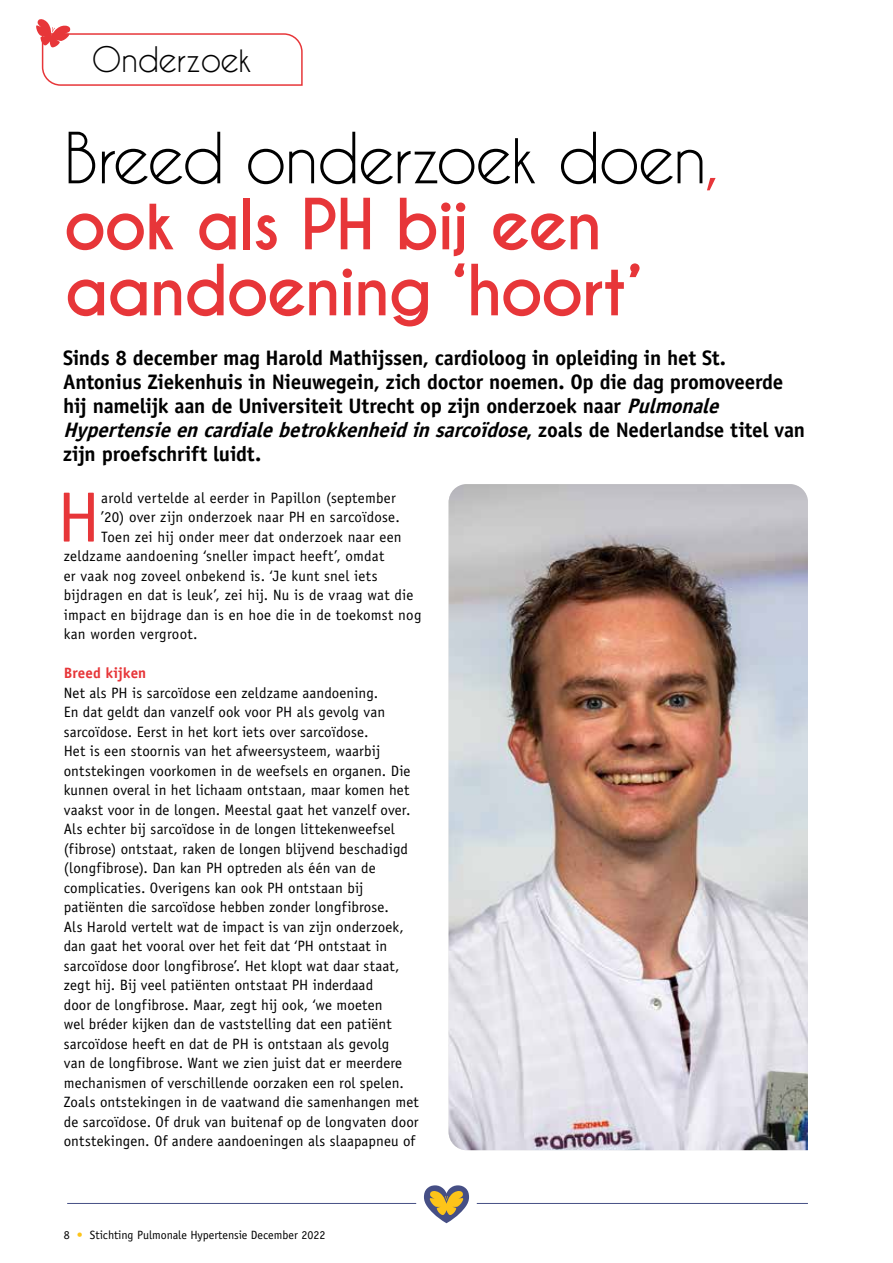
<style>
.page{position:relative;width:893px;height:1263px;background:#fff}
.page>*{position:absolute;margin:0;border:0;box-sizing:border-box;transform-origin:0 0}
.t1{font:71.4px "Officina Sans Std";color:#e73639}
.t2{font:700 66px/66px "Caviar Dreams";letter-spacing:-.035em;color:#e73639}
.t3{font:33px "Caviar Dreams";letter-spacing:-.03em;color:#000}
.t4{font:700 21px/24px "Officina Sans Std";letter-spacing:-.01em;color:#000}
.t5{font:15px/19.5px "Officina Sans Std";letter-spacing:.01em;color:#000}
.t6{font:700 15px "Officina Sans Std";letter-spacing:.005em;color:#e73639}
.t7{font:12px "Officina Sans Std";color:#000}
.s1{font-weight:400;color:#000}
.s2{font-weight:400}
.s3{font-style:italic}
.s4{color:#fdc419}
</style>
<div class="page">
<svg style="left:424px;top:1185px;width:45px;height:38px"></svg>
<hr style="left:477px;top:1203px;width:331px;height:1px;background:#464f85">
<hr style="left:67px;top:1203px;width:349px;height:1px;background:#464f85">
<img style="left:449px;top:484px;width:359px;height:666px">
<svg style="left:36px;top:19px;width:267px;height:67px"></svg>
<h3 class="t3" style="left:92px;top:40px;width:161px">Onderzoek</h3>
<h2 class="t2" style="left:64px;top:127px;width:656px"><span class="s1">Breed onderzoek doen</span><span class="s2">, </span>ook als PH bij een aandoening ‘hoort’</h2>
<p class="t4" style="left:63px;top:345px;width:744px">Sinds 8 december mag Harold Mathijssen, cardioloog in opleiding in het St.<br>Antonius Ziekenhuis in Nieuwegein, zich doctor noemen. Op die dag promoveerde hij namelijk aan de Universiteit Utrecht op zijn onderzoek naar <span class="s3">Pulmonale Hypertensieencardialebetrokkenheidinsarcoïdose</span>, z o a l s d e N e d e r l a n d s e t i t e l v a n zijn proefschrift luidt.</p>
<h1 class="t1" style="left:57px;top:476px;width:45px">H</h1>
<p class="t5" style="left:101px;top:488px;width:296px">arold vertelde al eerder in Papillon (september</p>
<p class="t5" style="left:101px;top:507px;width:300px">’20) over zijn onderzoek naar PH en sarcoïdose.</p>
<p class="t5" style="left:101px;top:527px;width:302px">Toen zei hij onder meer dat onderzoek naar een</p>
<p class="t5" style="left:64px;top:546px;width:322px">zeldzame aandoening ‘sneller impact heeft’, omdat</p>
<p class="t5" style="left:64px;top:566px;width:315px">er vaak nog zoveel onbekend is. ‘Je kunt snel iets</p>
<p class="t5" style="left:64px;top:585px;width:351px">bijdragen en dat is leuk’, zei hij. Nu is de vraag wat die</p>
<p class="t5" style="left:64px;top:605px;width:359px">impact en bijdrage dan is en hoe die in de toekomst nog</p>
<p class="t5" style="left:64px;top:624px;width:135px">kan worden vergroot.</p>
<p class="t6" style="left:64px;top:664px;width:84px">Breed kijken</p>
<p class="t5" style="left:64px;top:683px;width:357px">Net als PH is sarcoïdose een zeldzame aandoening.<br>En dat geldt dan vanzelf ook voor PH als gevolg van sarcoïdose. Eerst in het kort iets over sarcoïdose.<br>Het is een stoornis van het afweersysteem, waarbij ontstekingen voorkomen in de weefsels en organen. Die kunnen overal in het lichaam ontstaan, maar komen het vaakst voor in de longen. Meestal gaat het vanzelf over.<br>Als echter bij sarcoïdose in de longen littekenweefsel (fibrose) ontstaat, raken de longen blijvend beschadigd (longfibrose). Dan kan PH optreden als één van de complicaties. Overigens kan ook PH ontstaan bij patiënten die sarcoïdose hebben zonder longfibrose.<br>Als Harold vertelt wat de impact is van zijn onderzoek, dan gaat het vooral over het feit dat ‘PH ontstaat in sarcoïdose door longfibrose’. Het klopt wat daar staat, zegt hij. Bij veel patiënten ontstaat PH inderdaad<br>door de longfibrose. Maar, zegt hij ook, ‘we moeten<br>wel bréder kijken dan de vaststelling dat een patiënt sarcoïdose heeft en dat de PH is ontstaan als gevolg<br>van de longfibrose. Want we zien juist dat er meerdere mechanismen of verschillende oorzaken een rol spelen.<br>Zoals ontstekingen in de vaatwand die samenhangen met de sarcoïdose. Of druk van buitenaf op de longvaten door ontstekingen. Of andere aandoeningen als slaapapneu of</p>
<p class="t7" style="left:64px;top:1228px;width:263px">8 <span class="s4">•</span> Stichting Pulmonale Hypertensie December 2022</p>
</div>
